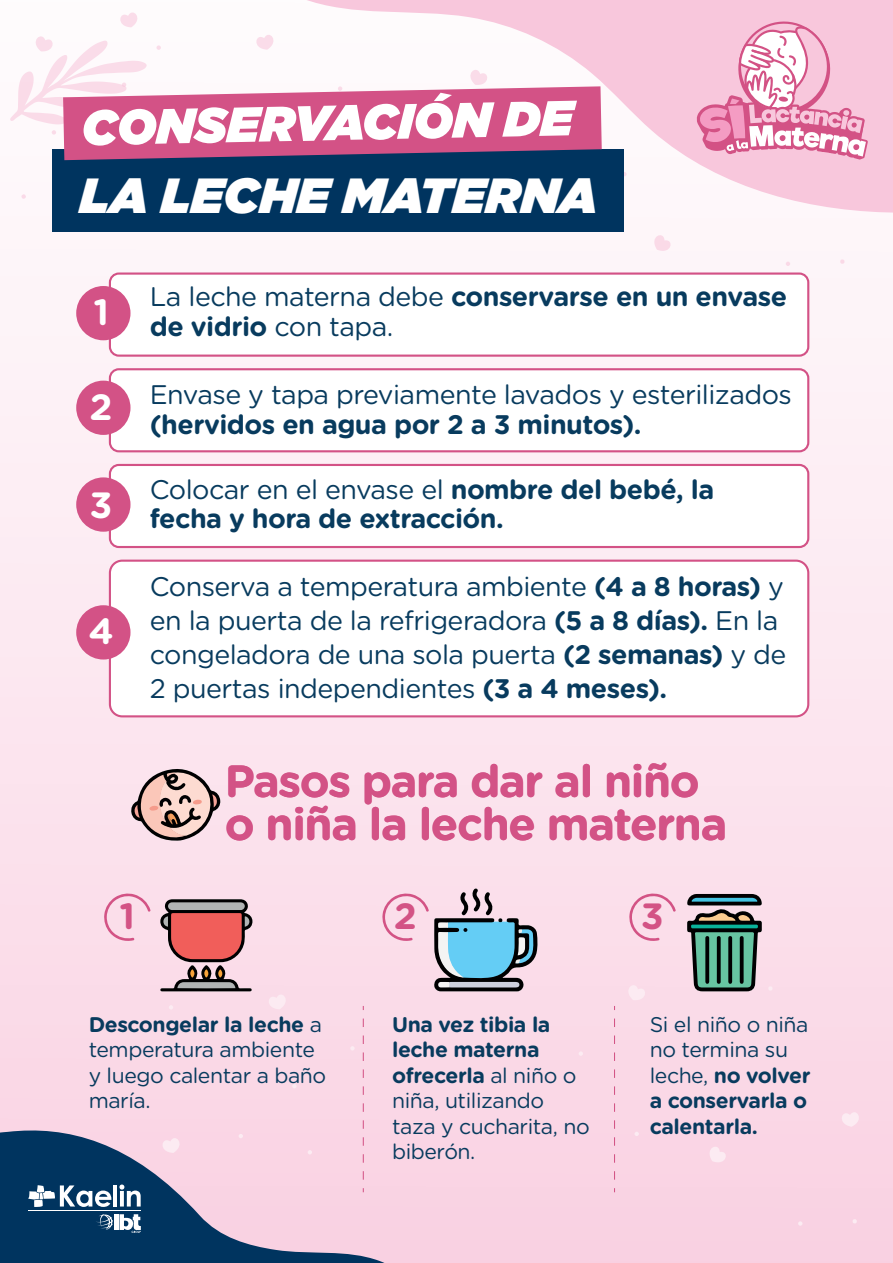
<style>
.page{position:relative;width:893px;height:1263px;background:#fff}
.page>*{position:absolute;margin:0;border:0;box-sizing:border-box;transform-origin:0 0}
.t1{font:italic 900 49.35px "Gotham";color:#fff}
.t2{font:700 45.15px/43.5px "Gotham Rounded";letter-spacing:-.03em;color:#d35286}
.t3{font:700 36.45px "Gotham Rounded";color:#fff}
.t4{font:700 36.45px "Gotham Rounded";color:#d35385}
.t5{font:26.85px/33.9px "Gotham Rounded";letter-spacing:-.02em;color:#083b5e}
.t6{font:700 26.85px/29.7px "Gotham Rounded";letter-spacing:-.02em;color:#083b5e}
.t7{font:21.15px/25.5px "Gotham Rounded";letter-spacing:-.02em;color:#083b5e}
.t8{font:700 21.15px/25.5px "Gotham Rounded";letter-spacing:-.02em;color:#083b5e}
.s1{font-weight:400}
.s2{font-weight:700}
</style>
<div class="page">
<div style="left:0;top:0;width:893px;height:1263px;background:linear-gradient(to bottom,#fefefe,#f9d2e3)"></div>
<svg style="left:648px;top:230px;width:27px;height:25px"></svg>
<svg style="left:21px;top:194px;width:5px;height:5px"></svg>
<svg style="left:786px;top:262px;width:4px;height:4px"></svg>
<svg style="left:840px;top:259px;width:5px;height:5px"></svg>
<svg style="left:263px;top:988px;width:30px;height:21px"></svg>
<svg style="left:621px;top:979px;width:28px;height:23px"></svg>
<svg style="left:703px;top:1141px;width:27px;height:26px"></svg>
<svg style="left:835px;top:1106px;width:31px;height:21px"></svg>
<svg style="left:292px;top:1084px;width:5px;height:4px"></svg>
<svg style="left:169px;top:1005px;width:4px;height:4px"></svg>
<svg style="left:703px;top:1053px;width:4px;height:5px"></svg>
<svg style="left:579px;top:1051px;width:4px;height:5px"></svg>
<svg style="left:634px;top:1132px;width:5px;height:4px"></svg>
<svg style="left:798px;top:1221px;width:4px;height:5px"></svg>
<svg style="left:768px;top:986px;width:5px;height:5px"></svg>
<svg style="left:852px;top:1219px;width:5px;height:5px"></svg>
<svg style="left:769px;top:1094px;width:5px;height:4px"></svg>
<svg style="left:177px;top:1075px;width:5px;height:4px"></svg>
<svg style="left:350px;top:1046px;width:5px;height:4px"></svg>
<svg style="left:251px;top:0;width:642px;height:213px;fill:#f8c7dc"></svg>
<svg style="left:691px;top:15px;width:177px;height:152px"></svg>
<div style="left:52px;top:149px;width:571px;height:83px;background:#00345f"></div>
<svg style="left:10px;top:12px;width:592px;height:148px"></svg>
<svg style="left:363px;top:1018px;width:1px;height:107px"></svg>
<svg style="left:614px;top:1018px;width:1px;height:174px"></svg>
<svg style="left:0;top:1125px;width:452px;height:138px;fill:#f9d2e3"></svg>
<svg style="left:104px;top:892px;width:47px;height:50px"></svg>
<svg style="left:629px;top:892px;width:47px;height:50px"></svg>
<div style="left:110px;top:274px;width:698px;height:82px;background:#fff;border-radius:9px"></div>
<div style="left:109px;top:272px;width:700px;height:85px;border:2px solid #d35286;border-radius:9px"></div>
<div style="left:110px;top:369px;width:698px;height:82px;background:#fff;border-radius:9px"></div>
<div style="left:109px;top:368px;width:700px;height:84px;border:2px solid #d35286;border-radius:9px"></div>
<div style="left:110px;top:465px;width:698px;height:82px;background:#fff;border-radius:9px"></div>
<div style="left:109px;top:464px;width:700px;height:84px;border:2px solid #d35286;border-radius:9px"></div>
<div style="left:110px;top:561px;width:698px;height:155px;background:#fff;border-radius:12px"></div>
<div style="left:109px;top:560px;width:700px;height:157px;border:2px solid #d35286;border-radius:12px"></div>
<svg style="left:130px;top:767px;width:91px;height:75px"></svg>
<svg style="left:687px;top:894px;width:75px;height:97px"></svg>
<svg style="left:160px;top:899px;width:93px;height:92px"></svg>
<svg style="left:382px;top:888px;width:156px;height:103px"></svg>
<div style="left:76px;top:286px;width:54px;height:54px;background:#d35286;border-radius:50%"></div>
<div style="left:76px;top:381px;width:54px;height:54px;background:#d35286;border-radius:50%"></div>
<div style="left:76px;top:477px;width:54px;height:55px;background:#d35286;border-radius:50%"></div>
<div style="left:76px;top:605px;width:54px;height:54px;background:#d35286;border-radius:50%"></div>
<hr style="left:114px;top:1185px;width:3px;height:21px;background:#fff">
<svg style="left:119px;top:1184px;width:22px;height:22px"></svg>
<svg style="left:28px;top:1185px;width:83px;height:22px"></svg>
<hr style="left:28px;top:1210px;width:113px;height:1px;background:#fff">
<svg style="left:78px;top:1214px;width:63px;height:23px"></svg>
<h1 class="t1" style="left:81px;top:92px;width:493px;rotate:-1deg">CONSERVACIÓN DE</h1>
<h1 class="t1" style="left:80px;top:160px;width:520px">LA LECHE MATERNA</h1>
<h3 class="t3" style="left:93px;top:285px;width:17px">1</h3>
<h3 class="t3" style="left:90px;top:380px;width:25px">2</h3>
<h3 class="t3" style="left:90px;top:478px;width:24px">3</h3>
<h3 class="t3" style="left:88px;top:605px;width:27px">4</h3>
<p class="t6" style="left:150px;top:281px;width:639px"><span class="s1">La leche materna debe</span> conservarse en un envase de vidrio <span class="s1">con tapa.</span></p>
<p class="t5" style="left:150px;top:376px;width:643px">Envase y tapa previamente lavados y esterilizados</p>
<p class="t6" style="left:150px;top:408px;width:493px">(hervidos en agua por 2 a 3 minutos).</p>
<p class="t6" style="left:150px;top:473px;width:566px"><span class="s1">Colocar en el envase el</span> nombre del bebé, la fecha y hora de extracción.</p>
<p class="t5" style="left:150px;top:568px;width:638px">Conserva a temperatura ambiente <span class="s2">(4 a 8 horas)</span> y en la puerta de la refrigeradora <span class="s2">(5 a 8 días).</span> En la congeladora de una sola puerta <span class="s2">(2 semanas)</span> y de 2 puertas independientes <span class="s2">(3 a 4 meses).</span></p>
<h2 class="t2" style="left:225px;top:757px;width:504px">Pasos para dar al niño o niña la leche materna</h2>
<h3 class="t4" style="left:119px;top:889px;width:17px">1</h3>
<h3 class="t4" style="left:394px;top:889px;width:25px">2</h3>
<h3 class="t4" style="left:641px;top:889px;width:24px">3</h3>
<p class="t7" style="left:89px;top:1010px;width:239px"><span class="s2">Descongelar la leche</span> a temperatura ambiente y luego calentar a baño maría.</p>
<p class="t7" style="left:392px;top:1010px;width:199px"><span class="s2">Una vez tibia la leche materna ofrecerla</span> al niño o niña, utilizando taza y cucharita, no biberón.</p>
<p class="t8" style="left:650px;top:1010px;width:162px"><span class="s1">Si el niño o niña no termina su leche,</span> no volver a conservarla o calentarla.</p>
</div>
